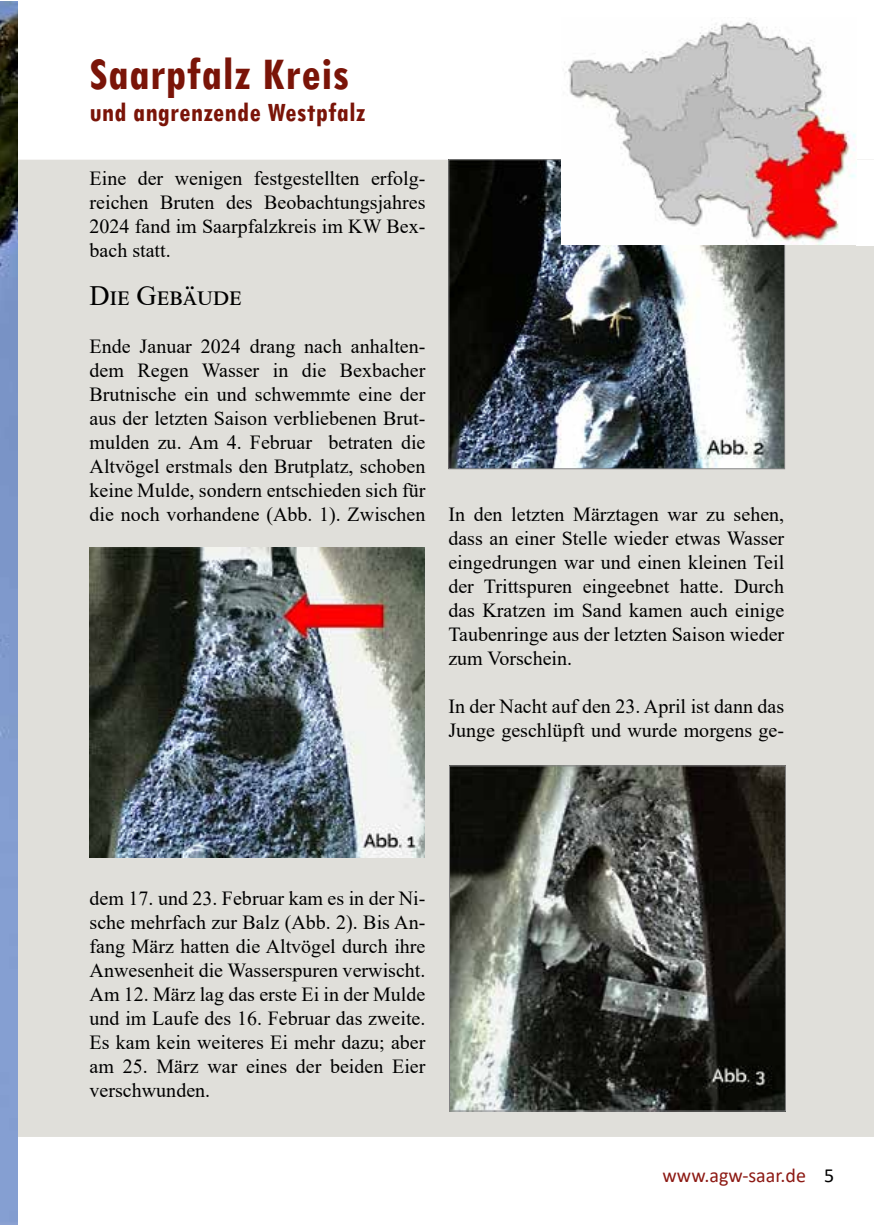
<style>
.page{position:relative;width:874px;height:1225px;background:#fff}
.page>*{position:absolute;margin:0;border:0;box-sizing:border-box;transform-origin:0 0}
.t1{font:700 condensed 48px "Tw Cen";letter-spacing:.01em;color:#7a1408}
.t2{font:700 condensed 28px "Tw Cen";letter-spacing:.01em;color:#7a1408}
.t3{font:28px "Times New Roman";color:#000}
.t4{font:20px/24px "Times New Roman";color:#000;text-align:justify}
.t5{font:20px "Calibri";color:#8d1a14}
.s1{color:#000}
</style>
<div class="page">
<div style="left:17px;top:160px;width:856px;height:977px;background:#e0dfda"></div>
<img style="left:0;top:2px;width:17px;height:1223px">
<div style="left:856px;top:161px;width:17px;height:85px;background:#fff"></div>
<img style="left:89px;top:547px;width:336px;height:310px">
<img style="left:450px;top:161px;width:332px;height:306px">
<img style="left:451px;top:767px;width:332px;height:342px">
<div style="left:449px;top:765px;width:336px;height:346px;border:1px solid #828283"></div>
<img style="left:561px;top:18px;width:294px;height:227px">
<h1 class="t1" style="left:89px;top:45px;width:261px">Saarpfalz Kreis</h1>
<h2 class="t2" style="left:89px;top:96px;width:277px">und angrenzende Westpfalz</h2>
<p class="t4" style="left:90px;top:166px;width:337px">Eine der wenigen festgestellten erfolg&shy;reichen Bruten des Beobachtungsjahres 2024 fand im Saarpfalzkreis im KW Bex&shy;bach statt.</p>
<h2 class="t3" style="left:90px;top:276px;width:154px">Die Gebäude</h2>
<p class="t4" style="left:90px;top:334px;width:337px">Ende Januar 2024 drang nach anhalten&shy;dem Regen Wasser in die Bexbacher Brutnische ein und schwemmte eine der aus der letzten Saison verbliebenen Brut&shy;mulden zu. Am 4. Februar betraten die Altvögel erstmals den Brutplatz, schoben keine Mulde, sondern entschieden sich für die noch vorhandene (Abb. 1). Zwischen</p>
<p class="t4" style="left:448px;top:502px;width:337px">In den letzten Märztagen war zu sehen, dass an einer Stelle wieder etwas Wasser eingedrungen war und einen kleinen Teil der Trittspuren eingeebnet hatte. Durch das Kratzen im Sand kamen auch einige Taubenringe aus der letzten Saison wieder zum Vorschein.</p>
<p class="t4" style="left:448px;top:694px;width:337px">In der Nacht auf den 23. April ist dann das<br>Junge geschlüpft und wurde morgens ge-</p>
<p class="t4" style="left:90px;top:886px;width:337px">dem 17. und 23. Februar kam es in der Ni&shy;sche mehrfach zur Balz (Abb. 2). Bis An&shy;fang März hatten die Altvögel durch ihre Anwesenheit die Wasserspuren verwischt.<br>Am 12. März lag das erste Ei in der Mulde und im Laufe des 16. Februar das zweite.<br>Es kam kein weiteres Ei mehr dazu; aber am 25. März war eines der beiden Eier verschwunden.</p>
<p class="t5" style="left:662px;top:1161px;width:173px">www.agw-saar.de <span class="s1">5</span></p>
</div>
